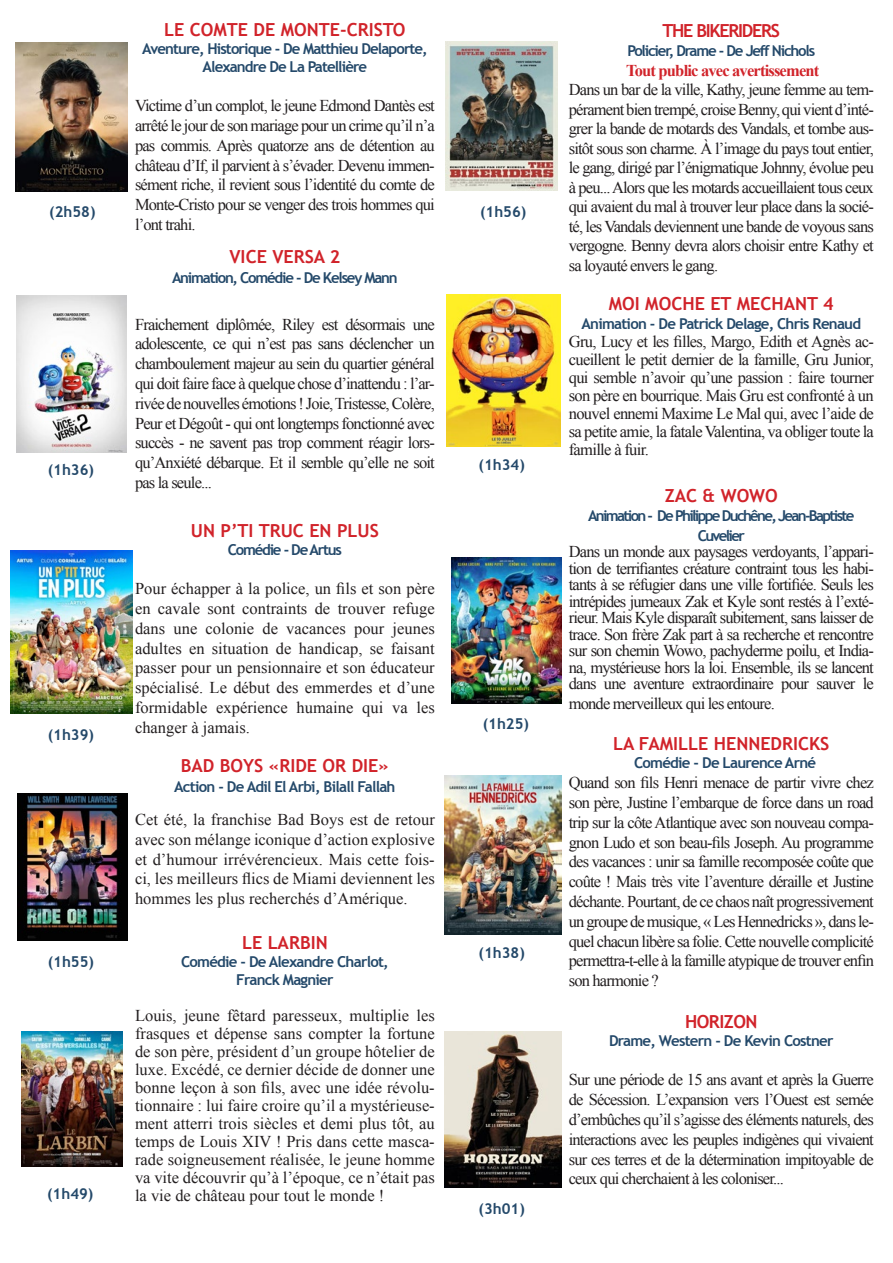
<style>
.page{position:relative;width:893px;height:1263px;background:#fff}
.page>*{position:absolute;margin:0;border:0;box-sizing:border-box;transform-origin:0 0}
.t1{font:700 18px "Trebuchet MS";color:#d1232a}
.t2{font:700 18px "Trebuchet MS";letter-spacing:-.07em;color:#d1232a}
.t3{font:700 18px "Trebuchet MS";letter-spacing:-.03em;color:#d1232a}
.t4{font:16.5px/19.8px "Times New Roman";letter-spacing:-.05em;color:#231f20;text-align:justify}
.t5{font:700 16.5px "Times New Roman";letter-spacing:-.05em;color:#d1232a}
.t6{font:700 15px/18px "Trebuchet MS";letter-spacing:-.06em;color:#24496a;text-align:center}
.t7{font:700 15px "Trebuchet MS";letter-spacing:-.08em;color:#24496a}
.t8{font:700 15px/19.5px "Trebuchet MS";letter-spacing:-.11em;color:#24496a;text-align:center}
</style>
<div class="page">
<img style="left:17px;top:296px;width:110px;height:157px">
<img style="left:16px;top:42px;width:112px;height:150px">
<img style="left:446px;top:41px;width:112px;height:149px">
<img style="left:446px;top:295px;width:114px;height:152px">
<img style="left:11px;top:551px;width:122px;height:162px">
<img style="left:21px;top:1031px;width:101px;height:135px">
<img style="left:18px;top:794px;width:110px;height:146px">
<img style="left:445px;top:775px;width:117px;height:159px">
<img style="left:445px;top:1031px;width:117px;height:157px">
<img style="left:452px;top:558px;width:109px;height:146px">
<p class="t1" style="left:164px;top:18px;width:243px">LE COMTE DE MONTE-CRISTO</p>
<p class="t6" style="left:142px;top:39px;width:287px">Aventure, Historique - De Matthieu Delaporte,<br>Alexandre De La Patellière</p>
<p class="t4" style="left:135px;top:96px;width:301px">Victime d’un complot, le jeune Edmond Dantès est arrêté le jour de son mariage pour un crime qu’il n’a pas commis. Après quatorze ans de détention au château d’If, il parvient à s’évader. Devenu immen&shy;sément riche, il revient sous l’identité du comte de Monte-Cristo pour se venger des trois hommes qui l’ont trahi.</p>
<p class="t1" style="left:229px;top:246px;width:112px">VICE VERSA 2</p>
<p class="t7" style="left:172px;top:268px;width:227px">Animation, Comédie - De Kelsey Mann</p>
<p class="t4" style="left:135px;top:314px;width:301px">Fraichement diplômée, Riley est désormais une adolescente, ce qui n’est pas sans déclencher un chamboulement majeur au sein du quartier général qui doit faire face à quelque chose d’inattendu : l’ar&shy;rivée de nouvelles émotions ! Joie, Tristesse, Colère, Peur et Dégoût - qui ont longtemps fonctionné avec succès - ne savent pas trop comment réagir lors&shy;qu’Anxiété débarque. Et il semble qu’elle ne soit pas la seule...</p>
<p class="t1" style="left:191px;top:519px;width:190px">UN P’TI TRUC EN PLUS</p>
<p class="t7" style="left:228px;top:540px;width:116px">Comédie - De Artus</p>
<p class="t4" style="left:135px;top:579px;width:301px">Pour échapper à la police, un fils et son père en cavale sont contraints de trouver refuge dans une colonie de vacances pour jeunes adultes en situation de handicap, se faisant passer pour un pensionnaire et son éducateur spécialisé. Le début des emmerdes et d’une formidable expérience humaine qui va les changer à jamais.</p>
<p class="t1" style="left:181px;top:754px;width:210px">BAD BOYS «RIDE OR DIE»</p>
<p class="t6" style="left:174px;top:777px;width:223px">Action - De Adil El Arbi, Bilall Fallah</p>
<p class="t4" style="left:135px;top:809px;width:301px">Cet été, la franchise Bad Boys est de retour avec son mélange iconique d’action explosive et d’humour irrévérencieux. Mais cette fois&shy;ci, les meilleurs flics de Miami deviennent les hommes les plus recherchés d’Amérique.</p>
<p class="t1" style="left:242px;top:931px;width:87px">LE LARBIN</p>
<p class="t6" style="left:181px;top:953px;width:209px">Comédie - De Alexandre Charlot,<br>Franck Magnier</p>
<p class="t4" style="left:135px;top:1006px;width:301px;line-height:18px">Louis, jeune fêtard paresseux, multiplie les frasques et dépense sans compter la fortune de son père, président d’un groupe hôtelier de luxe. Excédé, ce dernier décide de donner une bonne leçon à son fils, avec une idée révolu&shy;tionnaire : lui faire croire qu’il a mystérieuse&shy;ment atterri trois siècles et demi plus tôt, au temps de Louis XIV ! Pris dans cette masca&shy;rade soigneusement réalisée, le jeune homme va vite découvrir qu’à l’époque, ce n’était pas la vie de château pour tout le monde !</p>
<p class="t6" style="left:49px;top:203px;width:48px">(2h58)</p>
<p class="t6" style="left:480px;top:203px;width:48px">(1h56)</p>
<p class="t6" style="left:479px;top:456px;width:48px">(1h34)</p>
<p class="t6" style="left:48px;top:461px;width:48px">(1h36)</p>
<p class="t6" style="left:483px;top:715px;width:48px">(1h25)</p>
<p class="t6" style="left:48px;top:725px;width:48px">(1h39)</p>
<p class="t6" style="left:479px;top:943px;width:48px">(1h38)</p>
<p class="t6" style="left:48px;top:953px;width:48px">(1h55)</p>
<p class="t6" style="left:47px;top:1184px;width:48px">(1h49)</p>
<p class="t6" style="left:479px;top:1199px;width:48px">(3h01)</p>
<p class="t2" style="left:662px;top:19px;width:119px">THE BIKERIDERS</p>
<p class="t7" style="left:627px;top:41px;width:189px">Policier, Drame - De Jeff Nichols</p>
<p class="t5" style="left:626px;top:59px;width:195px">Tout public avec avertissement</p>
<p class="t4" style="left:569px;top:80px;width:307px">Dans un bar de la ville, Kathy, jeune femme au tem&shy;pérament bien trempé, croise Benny, qui vient d’inté&shy;grer la bande de motards des Vandals, et tombe aus&shy;sitôt sous son charme. À l’image du pays tout entier, le gang, dirigé par l’énigmatique Johnny, évolue peu à peu... Alors que les motards accueillaient tous ceux qui avaient du mal à trouver leur place dans la socié&shy;té, les Vandals deviennent une bande de voyous sans vergogne. Benny devra alors choisir entre Kathy et sa loyauté envers le gang.</p>
<p class="t1" style="left:609px;top:292px;width:226px">MOI MOCHE ET MECHANT 4</p>
<p class="t6" style="left:581px;top:315px;width:281px">Animation - De Patrick Delage, Chris Renaud</p>
<p class="t4" style="left:569px;top:332px;width:307px;line-height:18px">Gru, Lucy et les filles, Margo, Edith et Agnès ac&shy;cueillent le petit dernier de la famille, Gru Junior, qui semble n’avoir qu’une passion : faire tourner son père en bourrique. Mais Gru est confronté à un nouvel ennemi Maxime Le Mal qui, avec l’aide de sa petite amie, la fatale Valentina, va obliger toute la famille à fuir.</p>
<p class="t1" style="left:665px;top:484px;width:115px">ZAC &amp; WOWO</p>
<p class="t8" style="left:588px;top:506px;width:268px">Animation - De Philippe Duchêne, Jean-Baptiste<br>Cuvelier</p>
<p class="t4" style="left:569px;top:543px;width:307px;line-height:16.5px">Dans un monde aux paysages verdoyants, l’appari&shy;tion de terrifiantes créature contraint tous les habi&shy;tants à se réfugier dans une ville fortifiée. Seuls les intrépides jumeaux Zak et Kyle sont restés à l’exté&shy;rieur. Mais Kyle disparaît subitement, sans laisser de trace. Son frère Zak part à sa recherche et rencontre sur son chemin Wowo, pachyderme poilu, et India&shy;na, mystérieuse hors la loi. Ensemble, ils se lancent dans une aventure extraordinaire pour sauver le</p>
<p class="t4" style="left:569px;top:693px;width:208px">monde merveilleux qui les entoure.</p>
<p class="t1" style="left:613px;top:733px;width:218px">LA FAMILLE HENNEDRICKS</p>
<p class="t6" style="left:634px;top:754px;width:183px">Comédie - De Laurence Arné</p>
<p class="t4" style="left:569px;top:772px;width:307px">Quand son fils Henri menace de partir vivre chez son père, Justine l’embarque de force dans un road trip sur la côte Atlantique avec son nouveau compa&shy;gnon Ludo et son beau-fils Joseph. Au programme des vacances : unir sa famille recomposée coûte que coûte ! Mais très vite l’aventure déraille et Justine déchante. Pourtant, de ce chaos naît progressivement un groupe de musique, « Les Hennedricks », dans le&shy;quel chacun libère sa folie. Cette nouvelle complicité permettra-t-elle à la famille atypique de trouver enfin son harmonie ?</p>
<p class="t3" style="left:685px;top:1010px;width:74px">HORIZON</p>
<p class="t6" style="left:609px;top:1031px;width:226px">Drame, Western - De Kevin Costner</p>
<p class="t4" style="left:569px;top:1069px;width:307px">Sur une période de 15 ans avant et après la Guerre de Sécession. L’expansion vers l’Ouest est semée d’embûches qu’il s’agisse des éléments naturels, des interactions avec les peuples indigènes qui vivaient sur ces terres et de la détermination impitoyable de ceux qui cherchaient à les coloniser...</p>
</div>
